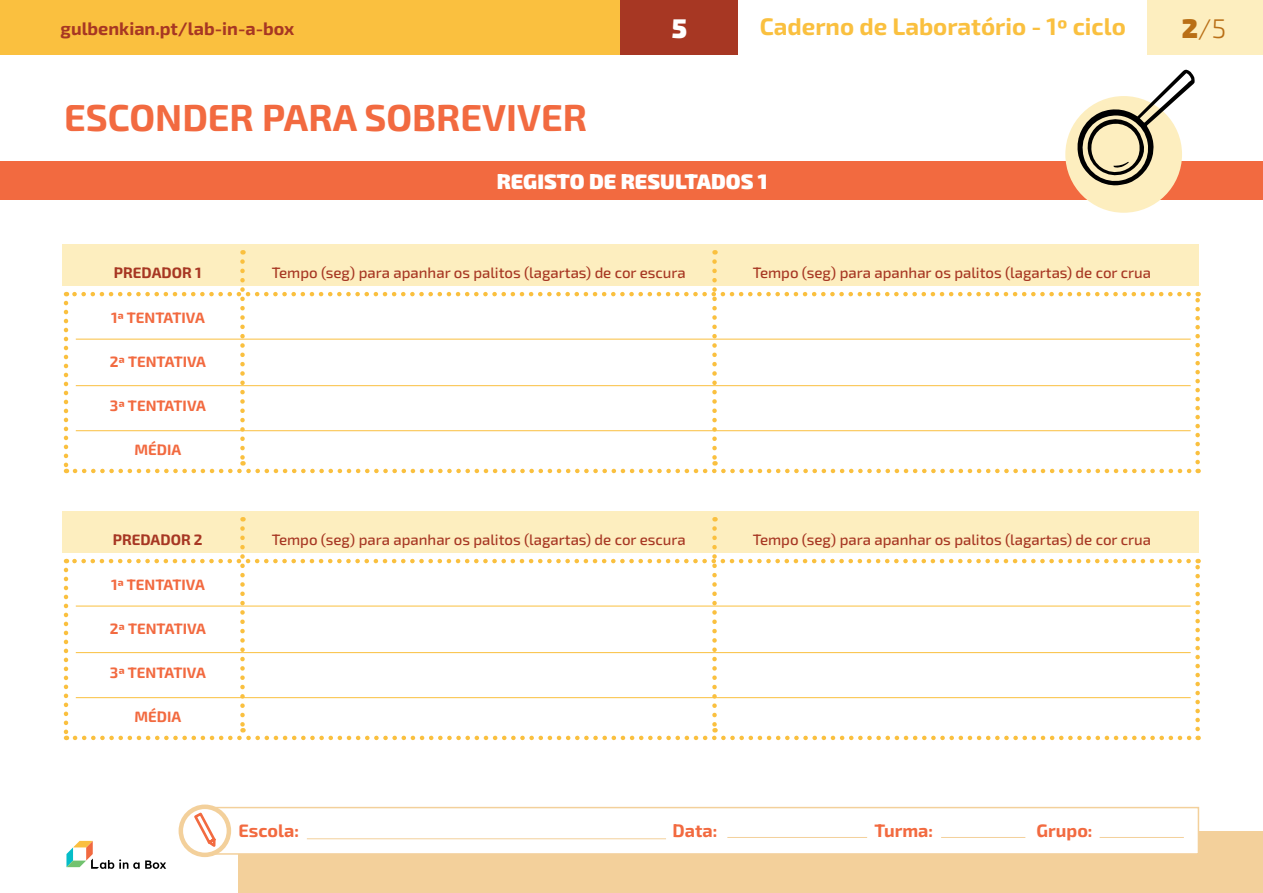
<style>
.page{position:relative;width:1263px;height:893px;background:#fff}
.page>*{position:absolute;margin:0;border:0;box-sizing:border-box;transform-origin:0 0}
.t1{font:700 37.5px "Exo 2";color:#f26a40}
.t2{font:27px "Exo 2";color:#b96f16}
.t3{font:900 27px "Exo 2";color:#fff}
.t4{font:700 24px "Exo 2";color:#fac03f}
.t5{font:900 21px "Exo 2";color:#fff}
.t6{font:700 18px "Exo 2";color:#a73723}
.t7{font:700 18px "Exo 2";color:#f26a40}
.t8{font:500 15px "Exo 2";color:#a73723}
.t9{font:700 15px "Exo 2";color:#f26a40}
.t10{font:700 15px "Exo 2";color:#a73723}
.s1{font-weight:900}
</style>
<div class="page">
<div style="left:0;top:0;width:738px;height:55px;background:#fac03f"></div>
<div style="left:1147px;top:0;width:116px;height:55px;background:#fdeebf"></div>
<div style="left:621px;top:0;width:117px;height:55px;background:#a73723"></div>
<div style="left:238px;top:831px;width:1025px;height:62px;background:#f3d09b"></div>
<svg style="left:66px;top:841px;width:100px;height:28px"></svg>
<div style="left:0;top:162px;width:1263px;height:38px;background:#f26a40"></div>
<div style="left:1065px;top:96px;width:117px;height:117px;background:#fdeebf;border-radius:50%"></div>
<svg style="left:1077px;top:69px;width:118px;height:117px"></svg>
<div style="left:62px;top:244px;width:1137px;height:42px;background:#fdeebf"></div>
<div style="left:62px;top:511px;width:1137px;height:42px;background:#fdeebf"></div>
<svg style="left:64px;top:261px;width:1136px;height:212px"></svg>
<svg style="left:64px;top:528px;width:1136px;height:212px"></svg>
<hr style="left:76px;top:339px;width:1115px;height:1px;background:#fac03f">
<hr style="left:76px;top:606px;width:1115px;height:1px;background:#fac03f">
<hr style="left:76px;top:385px;width:1115px;height:1px;background:#fac03f">
<hr style="left:76px;top:652px;width:1115px;height:1px;background:#fac03f">
<hr style="left:76px;top:430px;width:1115px;height:1px;background:#fac03f">
<hr style="left:76px;top:697px;width:1115px;height:1px;background:#fac03f">
<div style="left:212px;top:807px;width:987px;height:48px;background:#fff;border:2px solid #f3d09b"></div>
<svg style="left:181px;top:807px;width:48px;height:48px"></svg>
<div style="left:179px;top:804px;width:52px;height:53px;border:4px solid #f3d09b;border-radius:50%"></div>
<svg style="left:192px;top:810px;width:26px;height:39px"></svg>
<hr style="left:307px;top:838px;width:359px;height:1px;background:#f3d09b">
<hr style="left:727px;top:837px;width:140px;height:1px;background:#f3d09b">
<hr style="left:941px;top:837px;width:84px;height:1px;background:#f3d09b">
<hr style="left:1099px;top:837px;width:85px;height:1px;background:#f3d09b">
<p class="t6" style="left:61px;top:16px;width:235px">gulbenkian.pt/lab-in-a-box</p>
<h2 class="t3" style="left:672px;top:10px;width:17px">5</h2>
<h3 class="t4" style="left:760px;top:9px;width:368px">Caderno de Laboratório - 1º ciclo</h3>
<h1 class="t1" style="left:64px;top:92px;width:524px">ESCONDER PARA SOBREVIVER</h1>
<h3 class="t5" style="left:497px;top:167px;width:272px">REGISTO DE RESULTADOS 1</h3>
<p class="t10" style="left:114px;top:262px;width:89px">PREDADOR 1</p>
<p class="t8" style="left:272px;top:262px;width:415px">Tempo (seg) para apanhar os palitos (lagartas) de cor escura</p>
<p class="t8" style="left:753px;top:262px;width:400px">Tempo (seg) para apanhar os palitos (lagartas) de cor crua</p>
<p class="t9" style="left:111px;top:308px;width:95px">1ª TENTATIVA</p>
<p class="t9" style="left:110px;top:352px;width:98px">2ª TENTATIVA</p>
<p class="t9" style="left:110px;top:396px;width:97px">3ª TENTATIVA</p>
<p class="t9" style="left:134px;top:439px;width:48px">MÉDIA</p>
<p class="t10" style="left:113px;top:529px;width:91px">PREDADOR 2</p>
<p class="t8" style="left:272px;top:529px;width:415px">Tempo (seg) para apanhar os palitos (lagartas) de cor escura</p>
<p class="t8" style="left:753px;top:529px;width:400px">Tempo (seg) para apanhar os palitos (lagartas) de cor crua</p>
<p class="t9" style="left:111px;top:575px;width:95px">1ª TENTATIVA</p>
<p class="t9" style="left:110px;top:619px;width:98px">2ª TENTATIVA</p>
<p class="t9" style="left:110px;top:662px;width:97px">3ª TENTATIVA</p>
<p class="t9" style="left:134px;top:706px;width:48px">MÉDIA</p>
<h2 class="t2" style="left:1182px;top:10px;width:46px"><span class="s1">2</span>/5</h2>
<p class="t7" style="left:238px;top:818px;width:62px">Escola:</p>
<p class="t7" style="left:673px;top:818px;width:46px">Data:</p>
<p class="t7" style="left:874px;top:818px;width:60px">Turma:</p>
<p class="t7" style="left:1036px;top:818px;width:58px">Grupo:</p>
</div>
